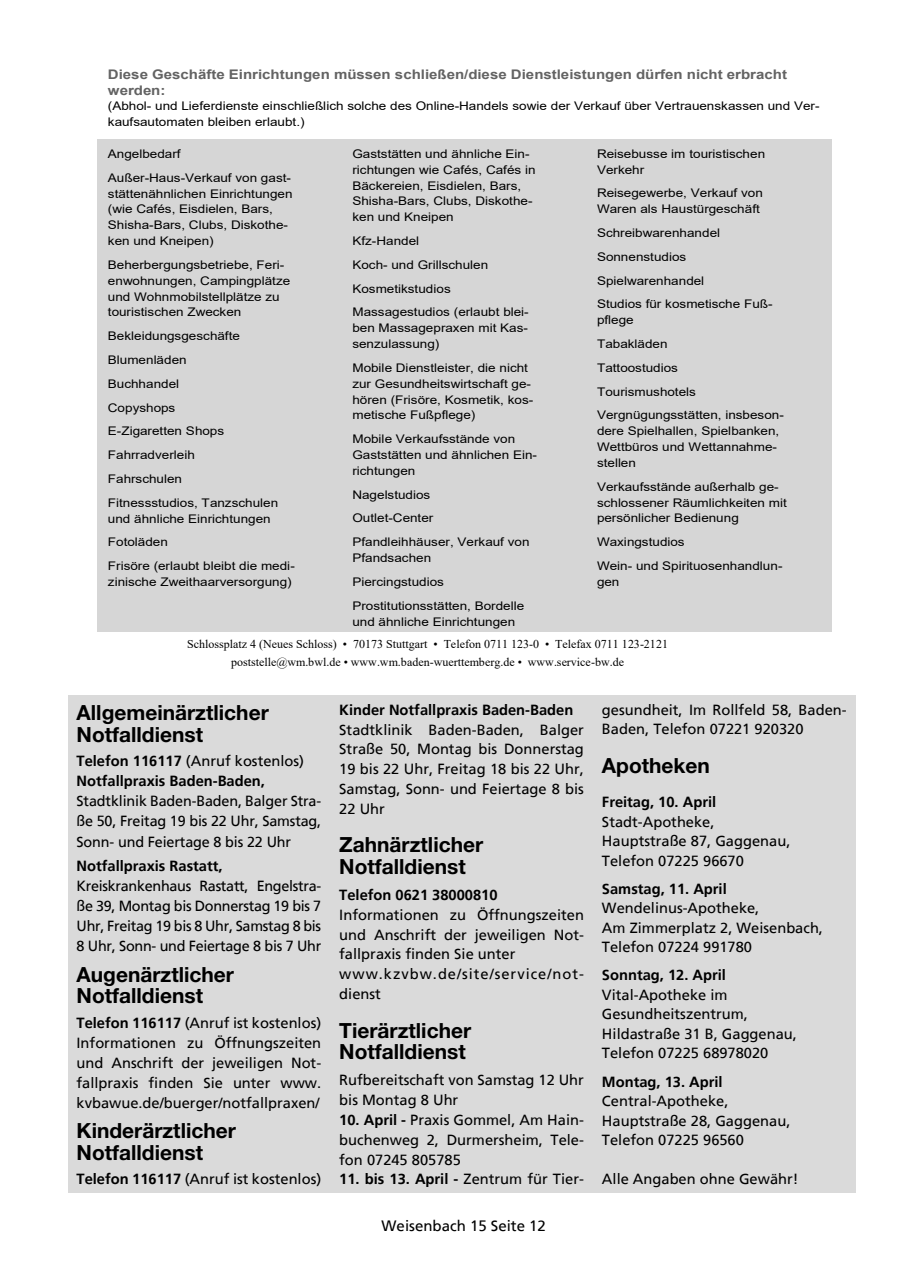
<style>
.page{position:relative;width:902px;height:1280px;background:#fff}
.page>*{position:absolute;margin:0;border:0;box-sizing:border-box;transform-origin:0 0}
.t1{font:700 20.85px/21.8px "Helvetica Neue";color:#000}
.t2{font:15px "Frutiger";color:#000}
.t3{font:14.7px/19.8px "Frutiger";color:#000}
.t4{font:700 14.7px/20.1px "Frutiger";color:#000}
.t5{font:13.5px/27px "Arial";color:#000}
.t6{font:700 13.2px/15.9px "Arial";color:#636363;scale:1.14 1}
.t7{font:12px/18px "Times New Roman";color:#000;text-align:center}
.t8{font:11.85px/23.9px "Arial";color:#000;scale:1.14 1}
.s1{font-weight:400}
.s2{font-weight:700}
</style>
<div class="page">
<div style="left:97px;top:139px;width:735px;height:492px;background:#d6d6d6"></div>
<div style="left:68px;top:695px;width:787px;height:498px;background:#dadada"></div>
<p class="t6" style="left:108px;top:66px;width:597px">Diese Geschäfte Einrichtungen müssen schließen/diese Dienstleistungen dürfen nicht erbracht werden:</p>
<p class="t8" style="left:108px;top:98px;width:625px;line-height:15.9px">(Abhol- und Lieferdienste einschließlich solche des Online-Handels sowie der Verkauf über Vertrauenskassen und Ver&shy;kaufsautomaten bleiben erlaubt.)</p>
<p class="t8" style="left:108px;top:142px;width:162px">Angelbedarf<br>Außer-Haus-Verkauf von gast-</p>
<p class="t8" style="left:108px;top:185px;width:163px;line-height:15.9px">stättenähnlichen Einrichtungen (wie Cafés, Eisdielen, Bars,<br>Shisha-Bars, Clubs, Diskothe&shy;ken und Kneipen)</p>
<p class="t8" style="left:108px;top:257px;width:161px;line-height:15.9px">Beherbergungsbetriebe, Feri&shy;enwohnungen, Campingplätze und Wohnmobilstellplätze zu touristischen Zwecken</p>
<p class="t8" style="left:108px;top:324px;width:151px">Bekleidungsgeschäfte<br>Blumenläden<br>Buchhandel<br>Copyshops<br>E-Zigaretten Shops<br>Fahrradverleih<br>Fahrschulen<br>Fitnessstudios, Tanzschulen</p>
<p class="t8" style="left:108px;top:506px;width:165px">und ähnliche Einrichtungen<br>Fotoläden<br>Frisöre (erlaubt bleibt die medi-</p>
<p class="t8" style="left:108px;top:570px;width:163px">zinische Zweithaarversorgung)</p>
<p class="t5" style="left:109px;top:64px;width:164px">und ähnliche Einrichtungen<br>Fotoläden</p>
<p class="t5" style="left:353px;top:63px;width:179px">Outlet-Center<br>Pfandleihhäuser, Verkauf von</p>
<p class="t5" style="left:353px;top:135px;width:173px">Piercingstudios<br>Prostitutionsstätten, Bordelle</p>
<p class="t5" style="left:353px;top:180px;width:164px">und ähnliche Einrichtungen</p>
<p class="t5" style="left:598px;top:63px;width:143px">persönlicher Bedienung<br>Waxingstudios</p>
<p class="t5" style="left:598px;top:135px;width:24px">gen</p>
<p class="t8" style="left:352px;top:146px;width:162px;line-height:15.9px">Gaststätten und ähnliche Ein&shy;richtungen wie Cafés, Cafés in<br>Bäckereien, Eisdielen, Bars,<br>Shisha-Bars, Clubs, Diskothe&shy;ken und Kneipen</p>
<p class="t8" style="left:352px;top:229px;width:156px">Kfz-Handel<br>Koch- und Grillschulen<br>Kosmetikstudios<br>Massagestudios (erlaubt blei-</p>
<p class="t8" style="left:352px;top:320px;width:155px;line-height:15.9px">ben Massagepraxen mit Kas&shy;senzulassung)</p>
<p class="t8" style="left:352px;top:360px;width:160px;line-height:15.9px">Mobile Dienstleister, die nicht zur Gesundheitswirtschaft ge&shy;hören (Frisöre, Kosmetik, kos&shy;metische Fußpflege)</p>
<p class="t8" style="left:352px;top:431px;width:163px;line-height:15.9px">Mobile Verkaufsstände von<br>Gaststätten und ähnlichen Ein&shy;richtungen</p>
<p class="t8" style="left:352px;top:482px;width:157px">Nagelstudios<br>Outlet-Center<br>Pfandleihhäuser, Verkauf von</p>
<p class="t8" style="left:352px;top:546px;width:152px">Pfandsachen<br>Piercingstudios<br>Prostitutionsstätten, Bordelle</p>
<p class="t8" style="left:352px;top:609px;width:144px">und ähnliche Einrichtungen</p>
<p class="t8" style="left:597px;top:146px;width:149px;line-height:15.9px">Reisebusse im touristischen<br>Verkehr</p>
<p class="t8" style="left:597px;top:185px;width:147px;line-height:15.9px">Reisegewerbe, Verkauf von<br>Waren als Haustürgeschäft</p>
<p class="t8" style="left:597px;top:221px;width:155px">Schreibwarenhandel<br>Sonnenstudios<br>Spielwarenhandel<br>Studios für kosmetische Fuß-</p>
<p class="t8" style="left:597px;top:308px;width:165px">pflege<br>Tabakläden<br>Tattoostudios<br>Tourismushotels<br>Vergnügungsstätten, insbeson-</p>
<p class="t8" style="left:597px;top:423px;width:161px;line-height:15.9px">dere Spielhallen, Spielbanken,<br>Wettbüros und Wettannahme&shy;stellen</p>
<p class="t8" style="left:597px;top:479px;width:168px;line-height:15.9px">Verkaufsstände außerhalb ge&shy;schlossener Räumlichkeiten mit persönlicher Bedienung</p>
<p class="t8" style="left:597px;top:530px;width:164px">Waxingstudios<br>Wein- und Spirituosenhandlun-</p>
<p class="t8" style="left:597px;top:570px;width:21px">gen</p>
<p class="t7" style="left:187px;top:634px;width:482px">Schlossplatz 4 (Neues Schloss) • 70173 Stuttgart • Telefon 0711 123-0 • Telefax 0711 123-2121 poststelle@wm.bwl.de • www.wm.baden-wuerttemberg.de • www.service-bw.de</p>
<h1 class="t1" style="left:77px;top:701px;width:194px">Allgemeinärztlicher<br>Notfalldienst</h1>
<p class="t4" style="left:77px;top:751px;width:229px">Telefon 116117 <span class="s1">(Anruf kostenlos)<br></span>Notfallpraxis Baden-Baden,</p>
<p class="t3" style="left:77px;top:791px;width:246px;text-align:justify">Stadtklinik Baden-Baden, Balger Stra&shy;ße 50, Freitag 19 bis 22 Uhr, Samstag, Sonn- und Feiertage 8 bis 22 Uhr</p>
<p class="t4" style="left:77px;top:856px;width:147px">Notfallpraxis Rastatt,</p>
<p class="t3" style="left:77px;top:876px;width:246px;text-align:justify">Kreiskrankenhaus Rastatt, Engelstra&shy;ße 39, Montag bis Donnerstag 19 bis 7<br>Uhr, Freitag 19 bis 8 Uhr, Samstag 8 bis 8 Uhr, Sonn- und Feiertage 8 bis 7 Uhr</p>
<h1 class="t1" style="left:77px;top:963px;width:159px">Augenärztlicher<br>Notfalldienst</h1>
<p class="t3" style="left:77px;top:1012px;width:246px;text-align:justify"><span class="s2">Telefon 116117</span> (Anruf ist kostenlos)<br>Informationen zu Öffnungszeiten und Anschrift der jeweiligen Not&shy;fallpraxis finden Sie unter www. kvbawue.de/buerger/notfallpraxen/</p>
<h1 class="t1" style="left:77px;top:1119px;width:161px">Kinderärztlicher<br>Notfalldienst</h1>
<p class="t3" style="left:77px;top:1169px;width:246px"><span class="s2">Telefon 116117</span> (Anruf ist kostenlos)</p>
<p class="t4" style="left:339px;top:699px;width:235px">Kinder Notfallpraxis Baden-Baden</p>
<p class="t3" style="left:339px;top:719px;width:246px;text-align:justify">Stadtklinik Baden-Baden, Balger Straße 50, Montag bis Donnerstag 19 bis 22 Uhr, Freitag 18 bis 22 Uhr, Samstag, Sonn- und Feiertage 8 bis 22 Uhr</p>
<h1 class="t1" style="left:339px;top:834px;width:145px">Zahnärztlicher<br>Notfalldienst</h1>
<p class="t4" style="left:339px;top:885px;width:160px">Telefon 0621 38000810</p>
<p class="t3" style="left:339px;top:905px;width:246px">Informationen zu Öffnungszeiten und Anschrift der jeweiligen Not&shy;fallpraxis finden Sie unter www.kzvbw.de/site/service/not&shy;dienst</p>
<h1 class="t1" style="left:339px;top:1019px;width:133px">Tierärztlicher<br>Notfalldienst</h1>
<p class="t3" style="left:339px;top:1070px;width:246px">Rufbereitschaft von Samstag 12 Uhr bis Montag 8 Uhr</p>
<p class="t3" style="left:339px;top:1110px;width:246px;text-align:justify"><span class="s2">10. April -</span> Praxis Gommel, Am Hain&shy;buchenweg 2, Durmersheim, Tele&shy;fon 07245 805785</p>
<p class="t4" style="left:339px;top:1169px;width:246px">11. bis 13. April - <span class="s1">Zentrum für Tier-</span></p>
<p class="t2" style="left:381px;top:1217px;width:166px">Weisenbach 15 Seite 12</p>
<p class="t3" style="left:602px;top:700px;width:246px">gesundheit, Im Rollfeld 58, Baden-<br>Baden, Telefon 07221 920320</p>
<h1 class="t1" style="left:602px;top:754px;width:109px">Apotheken</h1>
<p class="t4" style="left:602px;top:792px;width:116px">Freitag, 10. April</p>
<p class="t3" style="left:602px;top:811px;width:190px">Stadt-Apotheke,<br>Hauptstraße 87, Gaggenau,<br>Telefon 07225 96670</p>
<p class="t4" style="left:602px;top:878px;width:126px">Samstag, 11. April</p>
<p class="t3" style="left:602px;top:898px;width:222px">Wendelinus-Apotheke,<br>Am Zimmerplatz 2, Weisenbach,<br>Telefon 07224 991780</p>
<p class="t4" style="left:602px;top:965px;width:125px">Sonntag, 12. April</p>
<p class="t3" style="left:602px;top:985px;width:196px">Vital-Apotheke im<br>Gesundheitszentrum,<br>Hildastraße 31 B, Gaggenau,<br>Telefon 07225 68978020</p>
<p class="t4" style="left:602px;top:1071px;width:122px">Montag, 13. April</p>
<p class="t3" style="left:602px;top:1091px;width:190px">Central-Apotheke,<br>Hauptstraße 28, Gaggenau,<br>Telefon 07225 96560</p>
<p class="t3" style="left:602px;top:1169px;width:198px">Alle Angaben ohne Gewähr!</p>
</div>
